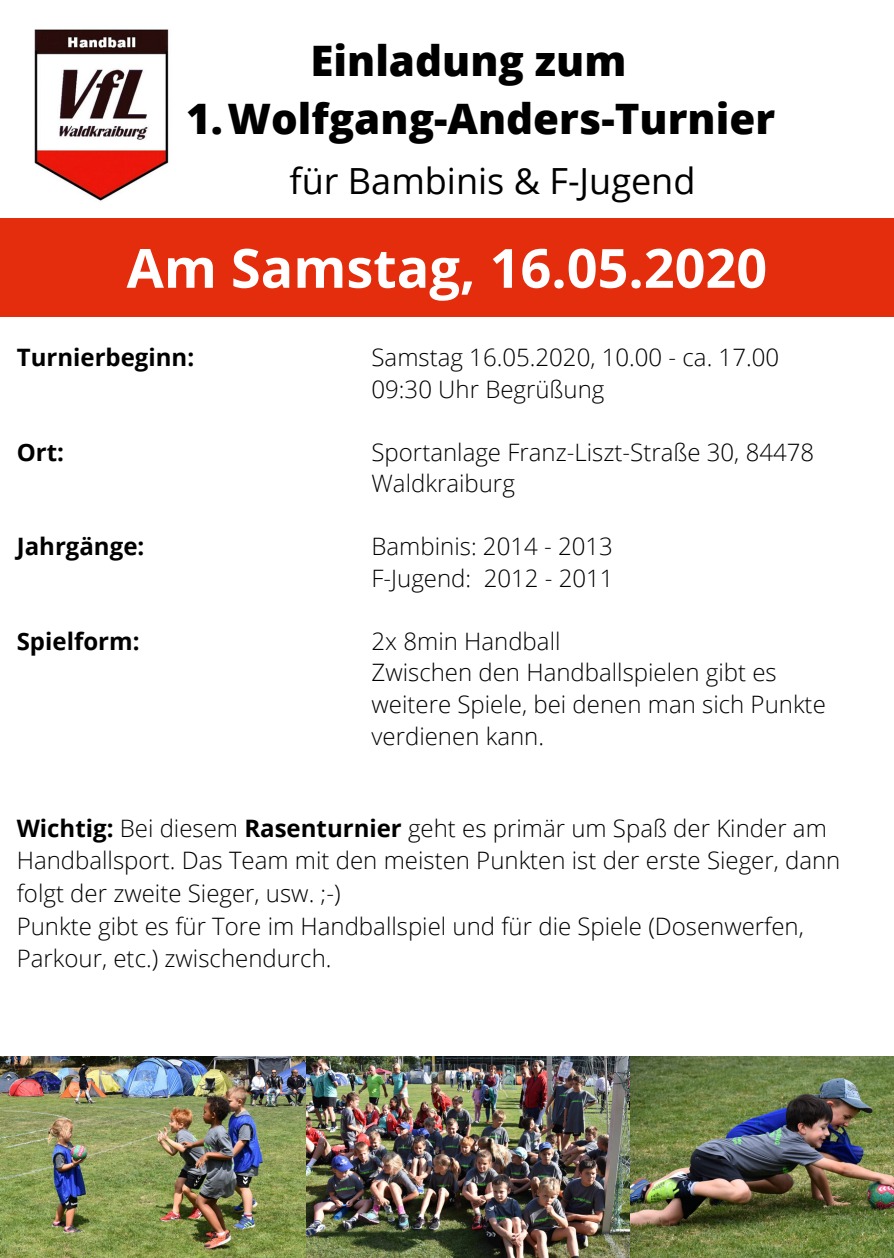
<style>
.page{position:relative;width:894px;height:1258px;background:#fff}
.page>*{position:absolute;margin:0;border:0;box-sizing:border-box;transform-origin:0 0}
.t1{font:700 54px "Open Sans";color:#fff}
.t2{font:800 42px "Open Sans";color:#000}
.t3{font:36px "Open Sans";color:#000}
.t4{font:300 24px/31.5px "Open Sans";color:#000}
.t5{font:700 24px "Open Sans";color:#000}
.s1{font-weight:700}
</style>
<div class="page">
<img style="left:34px;top:29px;width:135px;height:172px">
<div style="left:0;top:218px;width:893px;height:98px;background:#e42d0d"></div>
<img style="left:0;top:1056px;width:893px;height:202px">
<h2 class="t2" style="left:310px;top:31px;width:317px">Einladung zum</h2>
<h2 class="t2" style="left:186px;top:89px;width:590px">1.Wolfgang-Anders-Turnier</h2>
<h3 class="t3" style="left:289px;top:156px;width:407px">für Bambinis &amp; F-Jugend</h3>
<h1 class="t1" style="left:126px;top:230px;width:642px">Am Samstag, 16.05.2020</h1>
<p class="t5" style="left:17px;top:340px;width:179px">Turnierbeginn:</p>
<p class="t5" style="left:17px;top:435px;width:49px">Ort:</p>
<p class="t5" style="left:17px;top:530px;width:129px">Jahrgänge:</p>
<p class="t5" style="left:17px;top:624px;width:124px">Spielform:</p>
<p class="t4" style="left:371px;top:341px;width:409px">Samstag 16.05.2020, 10.00 - ca. 17.00<br>09:30 Uhr Begrüßung</p>
<p class="t4" style="left:371px;top:436px;width:444px">Sportanlage Franz-Liszt-Straße 30, 84478<br>Waldkraiburg</p>
<p class="t4" style="left:371px;top:530px;width:243px">Bambinis: 2014 - 2013<br>F-Jugend: 2012 - 2011</p>
<p class="t4" style="left:371px;top:625px;width:455px">2x 8min Handball<br>Zwischen den Handballspielen gibt es weitere Spiele, bei denen man sich Punkte verdienen kann.</p>
<p class="t4" style="left:17px;top:811px;width:825px;line-height:32.7px"><span class="s1">Wichtig:</span> Bei diesem <span class="s1">Rasenturnier</span> geht es primär um Spaß der Kinder am Handballsport. Das Team mit den meisten Punkten ist der erste Sieger, dann folgt der zweite Sieger, usw. ;-)<br>Punkte gibt es für Tore im Handballspiel und für die Spiele (Dosenwerfen, Parkour, etc.) zwischendurch.</p>
</div>
